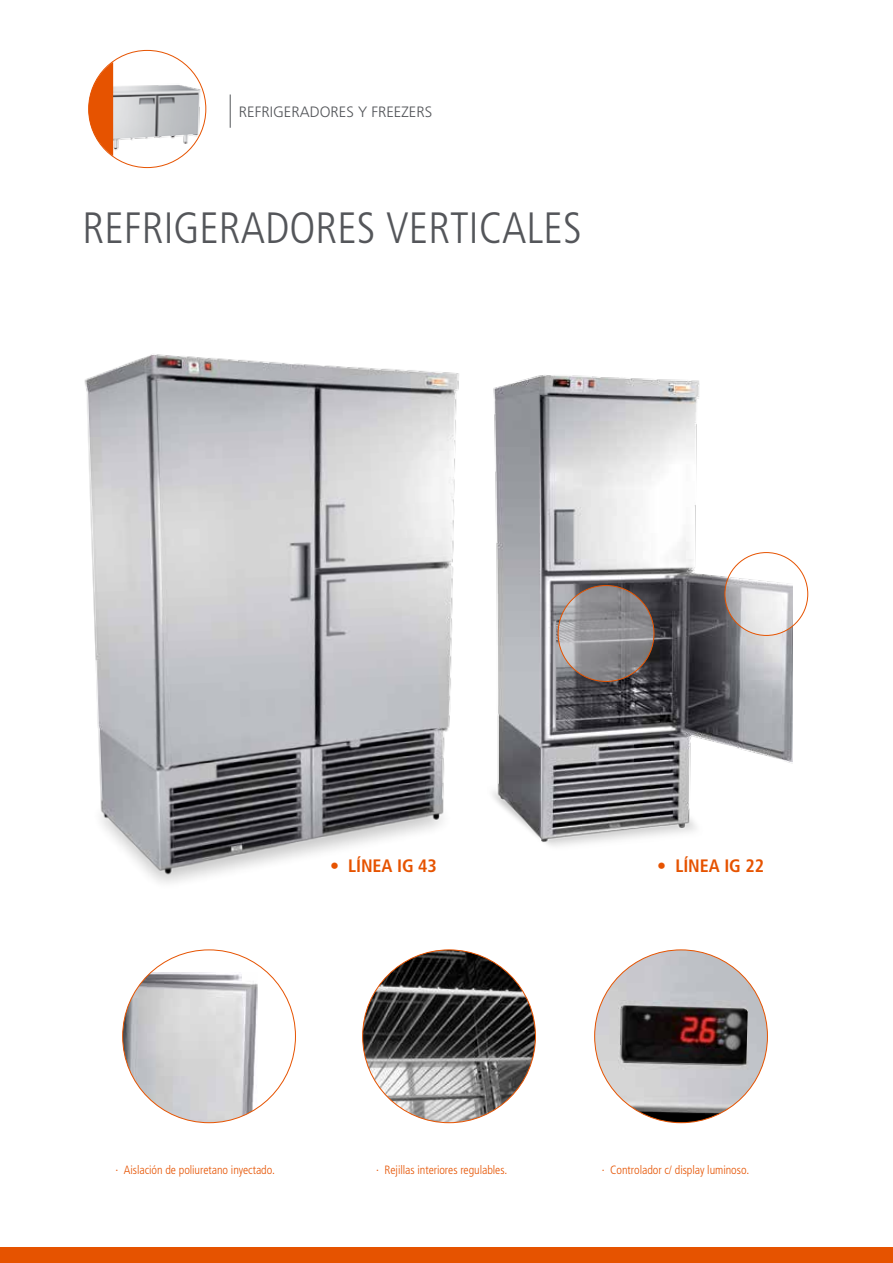
<style>
.page{position:relative;width:893px;height:1263px;background:#fff}
.page>*{position:absolute;margin:0;border:0;box-sizing:border-box;transform-origin:0 0}
.t1{font:300 condensed 43.8px "Frutiger";color:#54565a}
.t2{font:700 condensed 18px "Frutiger";letter-spacing:-.005em;color:#e65300}
.t3{font:300 15px "Frutiger";color:#54565a}
.t4{font:300 condensed 12px "Frutiger";letter-spacing:-.005em;color:#e65300}
</style>
<div class="page">
<div style="left:0;top:1248px;width:893px;height:15px;background:#e65300"></div>
<hr style="left:230px;top:95px;width:1px;height:33px;background:#54565a">
<img style="left:84px;top:354px;width:375px;height:529px">
<img style="left:492px;top:375px;width:300px;height:471px">
<svg style="left:725px;top:553px;width:83px;height:82px"></svg>
<svg style="left:558px;top:585px;width:96px;height:96px;fill:#8e8c90"></svg>
<img style="left:123px;top:972px;width:135px;height:151px">
<img style="left:363px;top:950px;width:172px;height:173px;border-radius:86px">
<img style="left:595px;top:950px;width:172px;height:173px;border-radius:86px">
<img style="left:620px;top:1005px;width:128px;height:61px">
<img style="left:111px;top:60px;width:94px;height:97px">
<svg style="left:88px;top:62px;width:25px;height:94px"></svg>
<p class="t3" style="left:239px;top:104px;width:195px">REFRIGERADORES Y FREEZERS</p>
<h1 class="t1" style="left:83px;top:203px;width:501px">REFRIGERADORES VERTICALES</h1>
<h2 class="t2" style="left:330px;top:855px;width:108px">• LÍNEA IG 43</h2>
<h2 class="t2" style="left:657px;top:855px;width:108px">• LÍNEA IG 22</h2>
<p class="t4" style="left:115px;top:1163px;width:161px">· Aislación de poliuretano inyectado.</p>
<p class="t4" style="left:376px;top:1163px;width:133px">· Rejillas interiores regulables.</p>
<p class="t4" style="left:602px;top:1163px;width:149px">· Controlador c/ display luminoso.</p>
</div>
